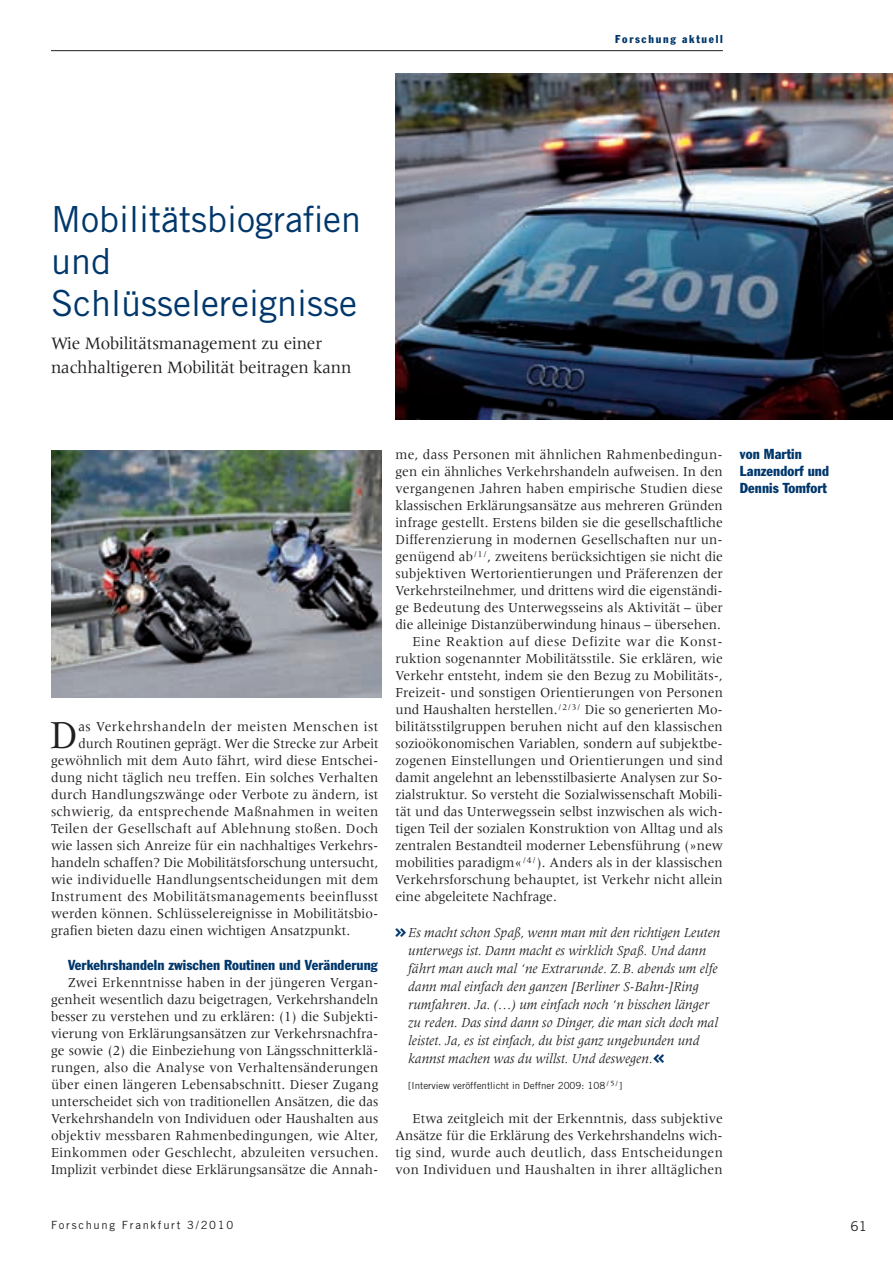
<style>
.page{position:relative;width:893px;height:1263px;background:#fff}
.page>*{position:absolute;margin:0;border:0;box-sizing:border-box;transform-origin:0 0}
.t1{font:41.1px "Meridien";color:#231f20;scale:.95 1}
.t2{font:36px/42px "Trade Gothic";color:#00376b}
.t3{font:18px/24px "Meridien";letter-spacing:-.01em;color:#231f20;scale:.95 1}
.t4{font:14.25px/17px "Meridien";letter-spacing:.005em;color:#231f20;text-align:justify;scale:.95 1}
.t5{font:italic 14.25px/18px "Meridien";color:#231f20;scale:.95 1}
.t6{font:condensed 14.25px/17px "Franklin Gothic";letter-spacing:.005em;color:#00376b}
.t7{font:14.25px "Meridien";letter-spacing:.035em;color:#231f20;scale:.95 1}
.t8{font:14.25px "Meridien";letter-spacing:.03em;color:#231f20;scale:.95 1}
.t9{font:14.25px "Meridien";letter-spacing:.005em;color:#231f20;scale:.93 1}
.t10{font:13.5px "Trade Gothic";color:#231f20}
.t11{font:11.25px "Trade Gothic";letter-spacing:.15em;color:#231f20}
.t12{font:condensed 11.25px "Franklin Gothic";letter-spacing:.15em;color:#00376b}
.t13{font:9.75px "Trade Gothic";color:#231f20}
.t14{font:8.25px "Meridien";color:#231f20}
.s1{font-family:"Franklin Gothic";font-style:normal;font-stretch:condensed;font-size:21px;color:#00376b}
</style>
<div class="page">
<hr style="left:51px;top:50px;width:672px;height:1px;background:#231f20">
<img style="left:51px;top:450px;width:331px;height:247px">
<img style="left:395px;top:73px;width:498px;height:346px">
<p class="t12" style="left:615px;top:35px;width:109px">Forschung aktuell</p>
<h2 class="t2" style="left:51px;top:201px;width:312px">Mobilitätsbiografien und<br>Schlüssel ereignisse</h2>
<p class="t3" style="left:51px;top:333px;width:318px">Wie Mobilitätsmanagement zu einer nachhaltigeren Mobilität beitragen kann</p>
<h1 class="t1" style="left:50px;top:719px;width:31px">D</h1>
<p class="t7" style="left:78px;top:721px;width:317px">as Verkehrshandeln der meisten Menschen ist</p>
<p class="t9" style="left:78px;top:738px;width:324px">durch Routinen geprägt. Wer die Strecke zur Arbeit</p>
<p class="t4" style="left:51px;top:753px;width:346px">gewöhnlich mit dem Auto fährt, wird diese Entschei-</p>
<p class="t4" style="left:51px;top:770px;width:346px">dung nicht täglich neu treffen. Ein solches Verhalten</p>
<p class="t4" style="left:51px;top:787px;width:346px">durch Handlungszwänge oder Verbote zu ändern, ist</p>
<p class="t4" style="left:51px;top:804px;width:346px">schwierig, da entsprechende Maßnahmen in weiten</p>
<p class="t4" style="left:51px;top:821px;width:346px">Teilen der Gesellschaft auf Ablehnung stoßen. Doch</p>
<p class="t4" style="left:51px;top:838px;width:346px">wie lassen sich Anreize für ein nachhaltiges Verkehrs-</p>
<p class="t4" style="left:51px;top:855px;width:346px">handeln schaffen? Die Mobilitätsforschung untersucht,</p>
<p class="t4" style="left:51px;top:872px;width:346px">wie individuelle Handlungsentscheidungen mit dem</p>
<p class="t8" style="left:51px;top:891px;width:346px">Instrument des Mobilitätsmanagements beeinflusst</p>
<p class="t4" style="left:51px;top:906px;width:346px">werden können. Schlüsselereignisse in Mobilitätsbio-</p>
<p class="t4" style="left:51px;top:923px;width:316px">grafien bieten dazu einen wichtigen Ansatzpunkt.</p>
<p class="t6" style="left:68px;top:957px;width:311px">Verkehrshandeln zwischen Routinen und Veränderung</p>
<p class="t4" style="left:51px;top:974px;width:346px;text-indent:17px">Zwei Erkenntnisse haben in der jüngeren Vergan&shy;genheit wesentlich dazu beigetragen, Verkehrshandeln besser zu verstehen und zu erklären: (1) die Subjekti&shy;vierung von Erklärungsansätzen zur Verkehrsnachfra&shy;ge sowie (2) die Einbeziehung von Längsschnitterklä&shy;rungen, also die Analyse von Verhaltensänderungen über einen längeren Lebensabschnitt. Dieser Zugang unterscheidet sich von traditionellen Ansätzen, die das Verkehrshandeln von Individuen oder Haushalten aus objektiv messbaren Rahmenbedingungen, wie Alter, Einkommen oder Geschlecht, abzuleiten versuchen.<br>Implizit verbindet diese Erklärungsansätze die Annah-</p>
<p class="t4" style="left:395px;top:447px;width:346px">me, dass Personen mit ähnlichen Rahmenbedingun-</p>
<p class="t4" style="left:395px;top:464px;width:346px">gen ein ähnliches Verkehrshandeln aufweisen. In den</p>
<p class="t4" style="left:395px;top:481px;width:346px">vergangenen Jahren haben empirische Studien diese</p>
<p class="t4" style="left:395px;top:498px;width:346px">klassischen Erklärungsansätze aus mehreren Gründen</p>
<p class="t4" style="left:395px;top:515px;width:346px">infrage gestellt. Erstens bilden sie die gesellschaftliche</p>
<p class="t4" style="left:395px;top:532px;width:346px">Differenzierung in modernen Gesellschaften nur un-</p>
<p class="t4" style="left:395px;top:549px;width:346px">genügend ab <sup>/</sup> <sup>1</sup> <sup>/</sup> , zweitens berücksichtigen sie nicht die</p>
<p class="t4" style="left:395px;top:566px;width:346px">subjektiven Wertorientierungen und Präferenzen der</p>
<p class="t4" style="left:395px;top:583px;width:346px">Verkehrsteilnehmer, und drittens wird die eigenständi-</p>
<p class="t4" style="left:395px;top:600px;width:346px">ge Bedeutung des Unterwegsseins als Aktivität – über</p>
<p class="t4" style="left:395px;top:617px;width:344px">die alleinige Distanzüberwindung hinaus – übersehen.</p>
<p class="t7" style="left:412px;top:636px;width:328px">Eine Reaktion auf diese Defizite war die Konst-</p>
<p class="t4" style="left:395px;top:651px;width:346px">ruktion sogenannter Mobilitätsstile. Sie erklären, wie</p>
<p class="t4" style="left:395px;top:668px;width:346px">Verkehr entsteht, indem sie den Bezug zu Mobilitäts-,</p>
<p class="t4" style="left:395px;top:685px;width:346px">Freizeit- und sonstigen Orientierungen von Personen</p>
<p class="t4" style="left:395px;top:702px;width:346px">und Haushalten herstellen. <sup>/</sup> <sup>2</sup> <sup>/</sup> <sup>3</sup> <sup>/</sup> Die so generierten Mo-</p>
<p class="t4" style="left:395px;top:719px;width:346px">bilitätsstilgruppen beruhen nicht auf den klassischen</p>
<p class="t4" style="left:395px;top:736px;width:346px">sozioökonomischen Variablen, sondern auf subjektbe-</p>
<p class="t4" style="left:395px;top:753px;width:346px">zogenen Einstellungen und Orientierungen und sind</p>
<p class="t4" style="left:395px;top:770px;width:346px">damit angelehnt an lebensstilbasierte Analysen zur So-</p>
<p class="t4" style="left:395px;top:787px;width:346px">zialstruktur. So versteht die Sozialwissenschaft Mobili-</p>
<p class="t4" style="left:395px;top:804px;width:346px">tät und das Unterwegssein selbst inzwischen als wich-</p>
<p class="t4" style="left:395px;top:821px;width:346px">tigen Teil der sozialen Konstruktion von Alltag und als</p>
<p class="t4" style="left:395px;top:838px;width:346px">zentralen Bestandteil moderner Lebensführung (»new</p>
<p class="t4" style="left:395px;top:855px;width:346px">mobilities paradigm« <sup>/</sup> <sup>4</sup> <sup>/</sup> ). Anders als in der klassischen</p>
<p class="t4" style="left:395px;top:872px;width:346px">Verkehrsforschung behauptet, ist Verkehr nicht allein</p>
<p class="t4" style="left:395px;top:889px;width:171px">eine abgeleitete Nachfrage.</p>
<p class="t5" style="left:408px;top:924px;width:330px;text-indent:-13px"><span class="s1">»</span> Es macht schon Spaß, wenn man mit den richtigen Leuten unterwegs ist. Dann macht es wirklich Spaß. Und dann fährt man auch mal ‘ne Extrarunde. Z. B. abends um elfe dann mal einfach den ganzen [Berliner S-Bahn-]Ring rumfahren. Ja. (…) um einfach noch ‘n bisschen länger zu reden. Das sind dann so Dinger, die man sich doch mal leistet. Ja, es ist einfach, du bist ganz ungebunden und kannst machen was du willst. Und deswegen. <span class="s1">«</span></p>
<p class="t13" style="left:408px;top:1081px;width:199px">[Interview veröffentlicht in Deffner 2009: 108</p>
<p class="t14" style="left:606px;top:1080px;width:14px">/ 5 /</p>
<p class="t13" style="left:619px;top:1081px;width:5px">]</p>
<p class="t4" style="left:395px;top:1111px;width:346px;text-indent:17px">Etwa zeitgleich mit der Erkenntnis, dass subjektive Ansätze für die Erklärung des Verkehrshandelns wich&shy;tig sind, wurde auch deutlich, dass Entscheidungen von Individuen und Haushalten in ihrer alltäglichen</p>
<p class="t6" style="left:740px;top:447px;width:91px">von Martin<br>Lanzendorf und<br>Dennis Tomfort</p>
<p class="t11" style="left:51px;top:1221px;width:184px">Forschung Frankfurt 3/2010</p>
<p class="t10" style="left:850px;top:1221px;width:18px">61</p>
</div>
